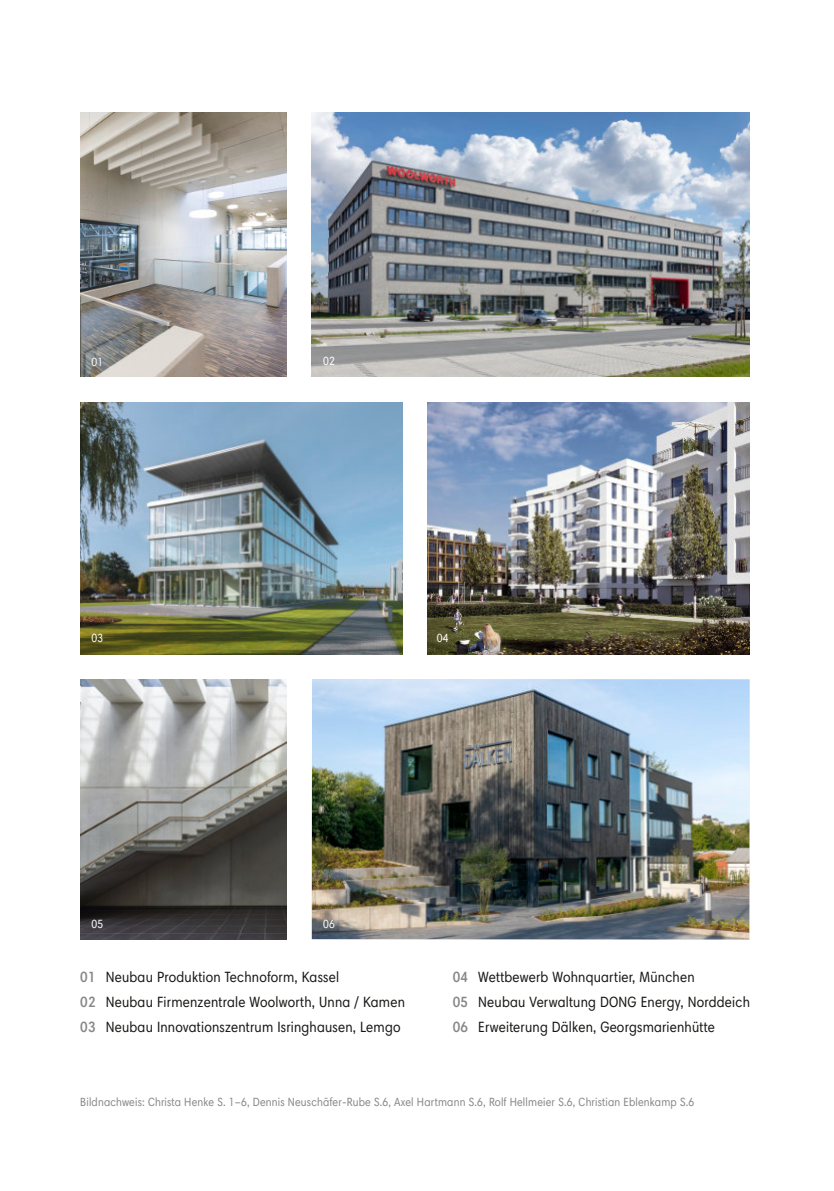
<style>
.page{position:relative;width:834px;height:1191px;background:#fff}
.page>*{position:absolute;margin:0;border:0;box-sizing:border-box;transform-origin:0 0}
.t1{font:condensed 15px/25.2px "Harmonia Sans Pro";letter-spacing:.015em;color:#181715}
.t2{font:condensed 12px "Harmonia Sans Pro";letter-spacing:.015em;color:#868786}
.t3{font:condensed 12px "Harmonia Sans Pro";letter-spacing:.015em;color:#fff}
.s1{font-weight:600;color:#868786}
</style>
<div class="page">
<img style="left:80px;top:679px;width:206px;height:260px">
<img style="left:80px;top:402px;width:322px;height:252px">
<img style="left:80px;top:112px;width:206px;height:265px">
<img style="left:312px;top:112px;width:437px;height:265px">
<img style="left:427px;top:402px;width:322px;height:252px">
<img style="left:312px;top:679px;width:437px;height:260px">
<p class="t3" style="left:92px;top:357px;width:13px">01</p>
<p class="t3" style="left:323px;top:356px;width:13px">02</p>
<p class="t3" style="left:92px;top:633px;width:13px">03</p>
<p class="t3" style="left:437px;top:633px;width:13px">04</p>
<p class="t3" style="left:92px;top:919px;width:13px">05</p>
<p class="t3" style="left:323px;top:919px;width:13px">06</p>
<p class="t1" style="left:80px;top:965px;width:326px"><span class="s1">01</span> Neubau Produktion Technoform, Kassel<br><span class="s1">02</span> Neubau Firmenzentrale Woolworth, Unna / Kamen<br><span class="s1">03</span> Neubau Innovationszentrum Isringhausen, Lemgo</p>
<p class="t1" style="left:452px;top:965px;width:298px"><span class="s1">04</span> Wettbewerb Wohnquartier, München<br><span class="s1">05</span> Neubau Verwaltung DONG Energy, Norddeich<br><span class="s1">06</span> Erweiterung Dälken, Georgsmarienhütte</p>
<p class="t2" style="left:80px;top:1097px;width:615px">Bildnachweis: Christa Henke S. 1–6, Dennis Neuschäfer-Rube S.6, Axel Hartmann S.6, Rolf Hellmeier S.6, Christian Eblenkamp S.6</p>
</div>
